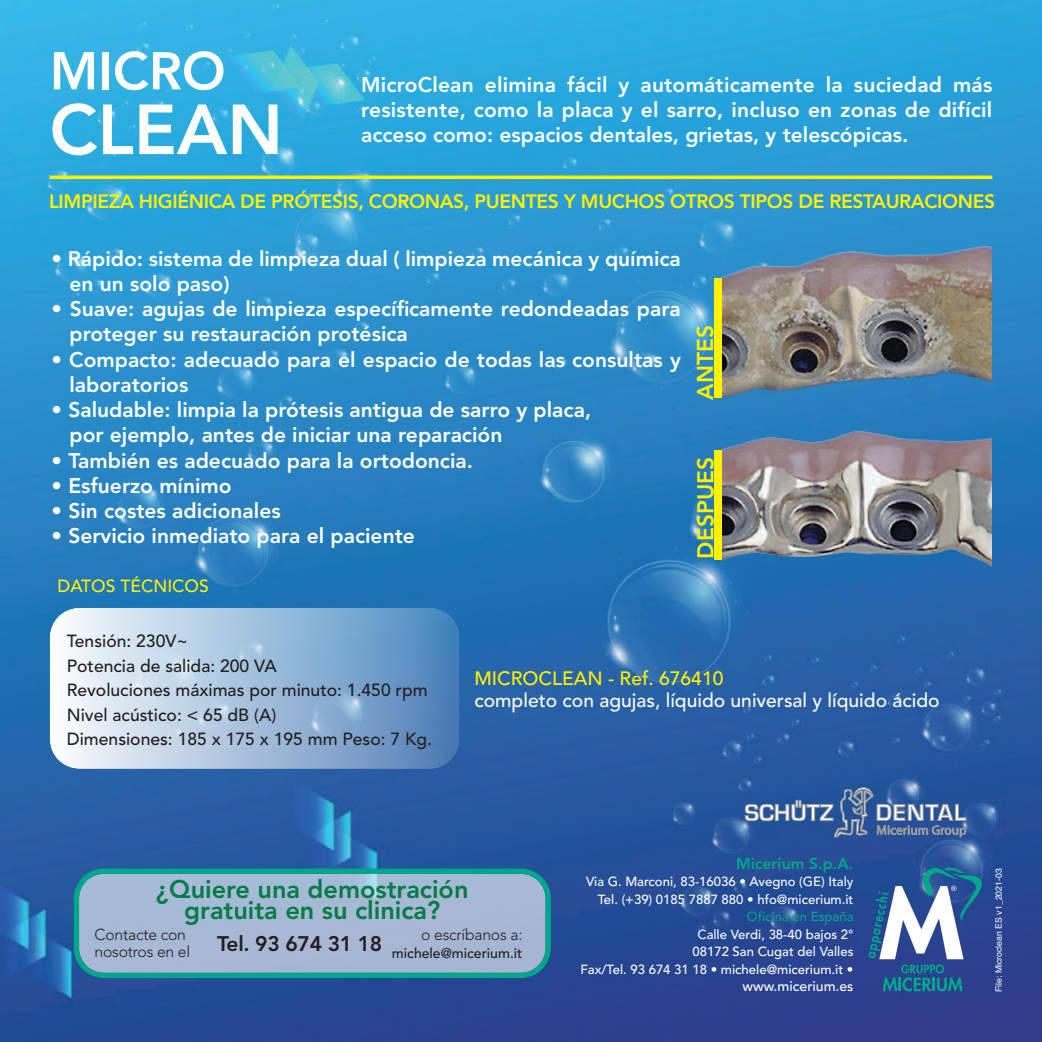
<style>
.page{position:relative;width:1042px;height:1042px;background:#fff}
.page>*{position:absolute;margin:0;border:0;box-sizing:border-box;transform-origin:0 0}
.t1{font:800 70px "Avenir LT Std";color:#fff}
.t2{font:800 52.5px "Avenir LT Std";color:#fff}
.t3{font:800 25.2px/21.9px "Avenir";color:#007c44;text-align:center}
.t4{font:800 22.75px "Avenir LT Std";letter-spacing:.005em;color:#fff101}
.t5{font:800 21px/25.2px "Avenir LT Std";color:#fff}
.t6{font:800 21px "Avenir";letter-spacing:-.015em;color:#231f20}
.t7{font:800 19.25px "Avenir LT Std";letter-spacing:-.02em;color:#fff101}
.t8{font:500 19.25px "Avenir";color:#fff}
.t9{font:500 19.25px "Avenir";color:#fff101}
.t10{font:500 17.5px/24.5px "Avenir";color:#231f20}
.t11{font:500 17.5px "Avenir";color:#fff101}
.t12{font:300 15.75px/17.2px "Avenir";letter-spacing:-.015em;color:#231f20}
.t13{font:800 15.75px "Avenir";color:#00a78a}
.t14{font:500 14px "Avenir";color:#231f20}
.t15{font:500 14px "Avenir";color:#fff}
.t16{font:500 13.12px/17.5px "Avenir";color:#fff;text-align:right}
.t17{font:500 13.12px "Avenir";color:#00a78a}
.t18{font:8.75px "Helvetica";color:#fff}
</style>
<div class="page">
<img style="left:0;top:0;width:1042px;height:1042px">
<hr style="left:50px;top:176px;width:942px;height:3px;background:#fff101">
<img style="left:721px;top:223px;width:270px;height:182px">
<img style="left:721px;top:417px;width:270px;height:182px">
<svg style="left:868px;top:865px;width:117px;height:126px"></svg>
<svg style="left:745px;top:787px;width:221px;height:50px;background:#4c6ea3"></svg>
<svg style="left:50px;top:607px;width:410px;height:162px;background:#a0bedb"></svg>
<div style="left:714px;top:279px;width:7px;height:119px;background:#fff101"></div>
<div style="left:714px;top:450px;width:7px;height:110px;background:#fff101"></div>
<svg style="left:74px;top:868px;width:477px;height:110px;background:#91b4cb"></svg>
<h2 class="t2" style="left:50px;top:50px;width:177px">micro</h2>
<h1 class="t1" style="left:50px;top:101px;width:235px">cLean</h1>
<p class="t5" style="left:361px;top:74px;width:633px;text-align:justify">microclean elimina fácil y automáticamente la suciedad más resistente, como la placa y el sarro, incluso en zonas de difícil acceso como: espacios dentales, grietas, y telescópicas.</p>
<p class="t7" style="left:49px;top:193px;width:947px">LimPieza higiénica de Prótesis, coronas, Puentes y muchos otros tiPos de restauraciones</p>
<p class="t5" style="left:69px;top:248px;width:613px;text-indent:-18px">• rápido: sistema de limpieza dual ( limpieza mecánica y química en un solo paso)</p>
<p class="t5" style="left:69px;top:298px;width:613px;text-indent:-18px">• suave: agujas de limpieza específicamente redondeadas para proteger su restauración protésica</p>
<p class="t5" style="left:69px;top:348px;width:613px;text-indent:-18px">• compacto: adecuado para el espacio de todas las consultas y laboratorios</p>
<p class="t5" style="left:69px;top:399px;width:523px;text-indent:-18px">• saludable: limpia la prótesis antigua de sarro y placa, por ejemplo, antes de iniciar una reparación</p>
<p class="t5" style="left:52px;top:449px;width:423px">• también es adecuado para la ortodoncia.</p>
<p class="t5" style="left:52px;top:474px;width:182px">• esfuerzo mínimo</p>
<p class="t5" style="left:52px;top:500px;width:231px">• sin costes adicionales</p>
<p class="t5" style="left:52px;top:525px;width:365px">• servicio inmediato para el paciente</p>
<p class="t11" style="left:57px;top:571px;width:153px">DATOS TÉCNICOS</p>
<p class="t4" style="left:696px;top:400px;width:77px;rotate:-90deg">antes</p>
<p class="t4" style="left:696px;top:559px;width:104px;rotate:-90deg">desPues</p>
<p class="t10" style="left:67px;top:628px;width:367px">Tensión: 230V~<br>Potencia de salida: 200 VA<br>Revoluciones máximas por minuto: 1.450 rpm<br>Nivel acústico: &lt; 65 dB (A)<br>Dimensiones: 185 x 175 x 195 mm Peso: 7 Kg.</p>
<p class="t9" style="left:474px;top:661px;width:250px">MICROCLEAN - Ref. 676410</p>
<p class="t8" style="left:474px;top:684px;width:466px">completo con agujas, líquido universal y líquido ácido</p>
<p class="t3" style="left:156px;top:878px;width:314px">¿Quiere una demostración gratuita en su clinica?</p>
<p class="t6" style="left:217px;top:927px;width:167px">Tel. 93 674 31 18</p>
<p class="t12" style="left:95px;top:926px;width:97px">Contacte con nosotros en el</p>
<p class="t12" style="left:421px;top:926px;width:103px">o escríbanos a:</p>
<p class="t14" style="left:392px;top:940px;width:132px">michele@micerium.it</p>
<p class="t13" style="left:736px;top:851px;width:119px">Micerium S.p.A.</p>
<p class="t16" style="left:586px;top:872px;width:269px">Via G. Marconi, 83-16036 • Avegno (GE) Italy<br>Tel. (+39) 0185 7887 880 • hfo@micerium.it</p>
<p class="t17" style="left:747px;top:905px;width:108px">Oficina en España</p>
<p class="t16" style="left:580px;top:924px;width:275px">Calle Verdi, 38-40 bajos 2°<br>08172 San Cugat del Valles<br>Fax/Tel. 93 674 31 18 • michele@micerium.it •</p>
<p class="t15" style="left:742px;top:974px;width:112px">www.micerium.es</p>
<p class="t18" style="left:993px;top:992px;width:126px;rotate:-90deg">File: Microclean ES v1_2021-03</p>
</div>
